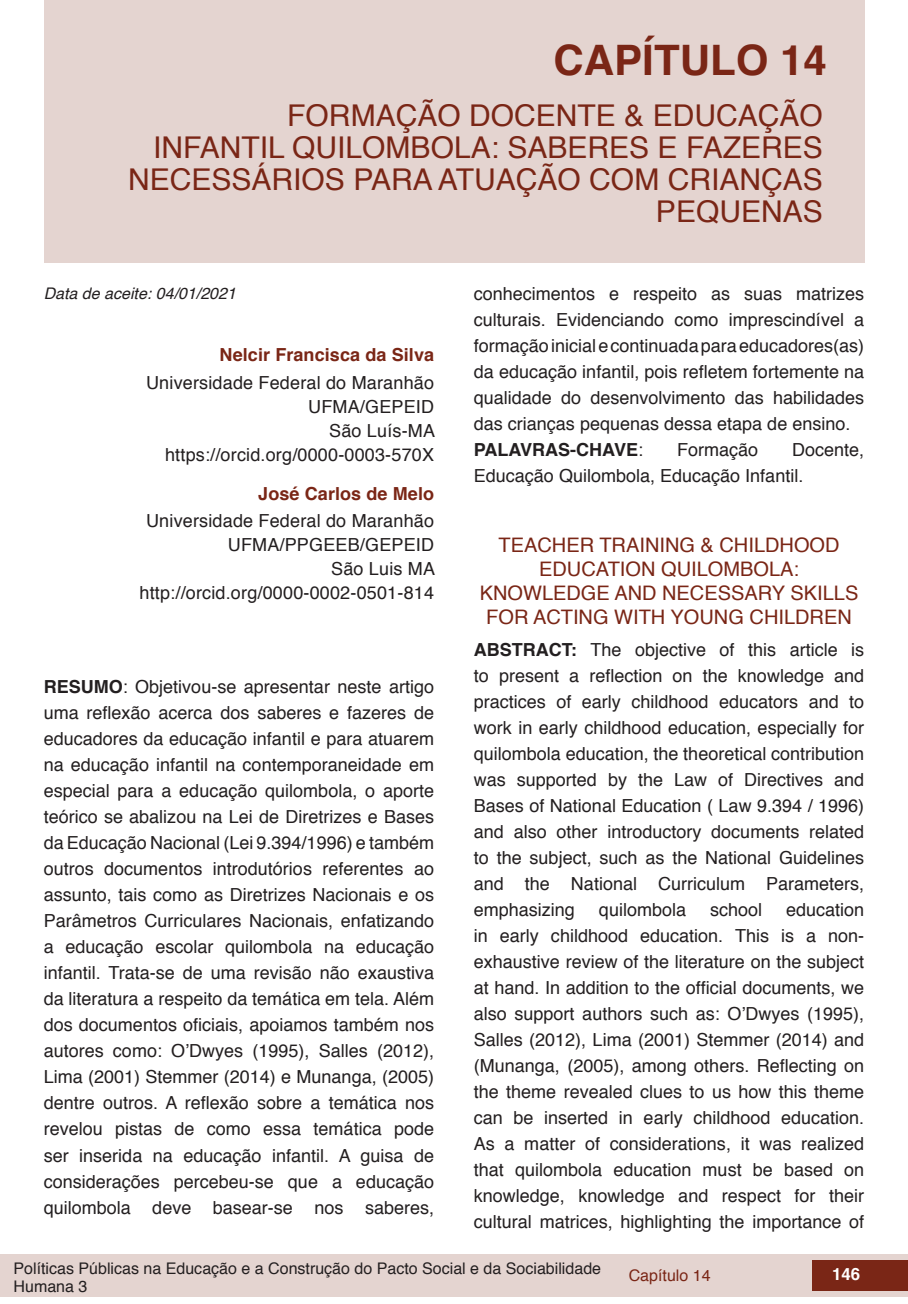
<style>
.page{position:relative;width:908px;height:1304px;background:#fff}
.page>*{position:absolute;margin:0;border:0;box-sizing:border-box;transform-origin:0 0}
.capítulos{font:700 42px "Helvetica";color:#7a2616}
.nome_artigos{font:30px/32px "Helvetica";color:#7a2616;text-align:right}
.título_Inglês{font:20px/24px "Helvetica";color:#7a2616;text-align:center}
.Resumos_e_PC_TXT{font:18px/26px "Helvetica";color:#231f20;text-align:justify}
.info_autores{font:18px "Helvetica";letter-spacing:.01em;color:#231f20}
.nome_autores{font:700 18px "Helvetica";letter-spacing:.005em;color:#7a2616}
.Resumos_e_PC_TXT-2{font:700 18px "Helvetica";color:#231f20}
.t1{font:700 16.8px "Helvetica";color:#fff}
.t2{font:16px/18.2px "Helvetica";color:#231f20}
.t3{font:italic 16px "Helvetica";color:#231f20}
.t4{font:16px "Helvetica";color:#7a2616}
.s1{font-weight:700}
.s2{font-weight:400}
</style>
<div class="page">
<div style="left:0;top:1254px;width:906px;height:43px;background:#e4d4d0"></div>
<div style="left:812px;top:1261px;width:95px;height:30px;background:#7a2616"></div>
<div style="left:44px;top:0;width:819px;height:263px;background:#e4d4d0"></div>
<p class="capítulos" style="left:553px;top:26px;width:275px">CAPÍTULO 14</p>
<p class="nome_artigos" style="left:128px;top:101px;width:696px">FORMAÇÃO DOCENTE &amp; EDUCAÇÃO<br>INFANTIL QUILOMBOLA: SABERES E FAZERES<br>NECESSÁRIOS PARA ATUAÇÃO COM CRIANÇAS<br>PEQUENAS</p>
<p class="t3" style="left:44px;top:280px;width:194px">Data de aceite: 04/01/2021</p>
<p class="nome_autores" style="left:219px;top:341px;width:216px">Nelcir Francisca da Silva</p>
<p class="info_autores" style="left:146px;top:369px;width:289px">Universidade Federal do Maranhão</p>
<p class="info_autores" style="left:308px;top:393px;width:127px">UFMA/GEPEID</p>
<p class="info_autores" style="left:329px;top:417px;width:107px">São Luís-MA</p>
<p class="info_autores" style="left:165px;top:441px;width:270px">https://orcid.org/0000-0003-570X</p>
<p class="nome_autores" style="left:258px;top:479px;width:177px">José Carlos de Melo</p>
<p class="info_autores" style="left:146px;top:507px;width:289px">Universidade Federal do Maranhão</p>
<p class="info_autores" style="left:228px;top:531px;width:208px">UFMA/PPGEEB/GEPEID</p>
<p class="info_autores" style="left:331px;top:555px;width:105px">São Luis MA</p>
<p class="info_autores" style="left:139px;top:579px;width:296px">http://orcid.org/0000-0002-0501-814</p>
<p class="Resumos_e_PC_TXT" style="left:44px;top:675px;width:392px"><span class="s1">RESUMO</span>: Objetivou-se apresentar neste artigo uma reflexão acerca dos saberes e fazeres de educadores da educação infantil e para atuarem na educação infantil na contemporaneidade em especial para a educação quilombola, o aporte teórico se abalizou na Lei de Diretrizes e Bases da Educação Nacional (Lei 9.394/1996) e também outros documentos introdutórios referentes ao assunto, tais como as Diretrizes Nacionais e os Parâmetros Curriculares Nacionais, enfatizando a educação escolar quilombola na educação infantil. Trata-se de uma revisão não exaustiva da literatura a respeito da temática em tela. Além dos documentos oficiais, apoiamos também nos autores como: O’Dwyes (1995), Salles (2012), Lima (2001) Stemmer (2014) e Munanga, (2005) dentre outros. A reflexão sobre a temática nos revelou pistas de como essa temática pode ser inserida na educação infantil. A guisa de considerações percebeu-se que a educação quilombola deve basear-se nos saberes,</p>
<p class="Resumos_e_PC_TXT" style="left:473px;top:281px;width:392px">conhecimentos e respeito as suas matrizes culturais. Evidenciando como imprescindível a formação inicial e continuada para educadores(as) da educação infantil, pois refletem fortemente na qualidade do desenvolvimento das habilidades das crianças pequenas dessa etapa de ensino.</p>
<p class="Resumos_e_PC_TXT-2" style="left:473px;top:435px;width:171px">PALAVRAS-CHAVE<span class="s2">:</span></p>
<p class="Resumos_e_PC_TXT" style="left:676px;top:437px;width:83px">Formação</p>
<p class="Resumos_e_PC_TXT" style="left:473px;top:437px;width:392px;text-indent:318px">Docente,<br>Educação Quilombola, Educação Infantil.</p>
<p class="título_Inglês" style="left:479px;top:534px;width:380px">TEACHER TRAINING &amp; CHILDHOOD<br>EDUCATION QUILOMBOLA:<br>KNOWLEDGE AND NECESSARY SKILLS<br>FOR ACTING WITH YOUNG CHILDREN</p>
<p class="Resumos_e_PC_TXT" style="left:473px;top:637px;width:392px"><span class="s1">ABSTRACT:</span> The objective of this article is to present a reflection on the knowledge and practices of early childhood educators and to work in early childhood education, especially for quilombola education, the theoretical contribution was supported by the Law of Directives and Bases of National Education ( Law 9.394 / 1996) and also other introductory documents related to the subject, such as the National Guidelines and the National Curriculum Parameters, emphasizing</p>
<p class="Resumos_e_PC_TXT" style="left:473px;top:897px;width:392px;text-indent:312px">education in early childhood education. This is a non&shy;exhaustive review of the literature on the subject at hand. In addition to the official documents, we also support authors such as: O’Dwyes (1995), Salles (2012), Lima (2001) Stemmer (2014) and (Munanga, (2005), among others. Reflecting on the theme revealed clues to us how this theme can be inserted in early childhood education.<br>As a matter of considerations, it was realized that quilombola education must be based on knowledge, knowledge and respect for their cultural matrices, highlighting the importance of</p>
<p class="Resumos_e_PC_TXT" style="left:598px;top:897px;width:89px">quilombola</p>
<p class="Resumos_e_PC_TXT" style="left:709px;top:897px;width:54px">school</p>
<p class="t2" style="left:14px;top:1260px;width:588px">Políticas Públicas na Educação e a Construção do Pacto Social e da Sociabilidade<br>Humana 3</p>
<p class="t4" style="left:628px;top:1263px;width:83px">Capítulo 14</p>
<p class="t1" style="left:831px;top:1261px;width:30px">146</p>
</div>
